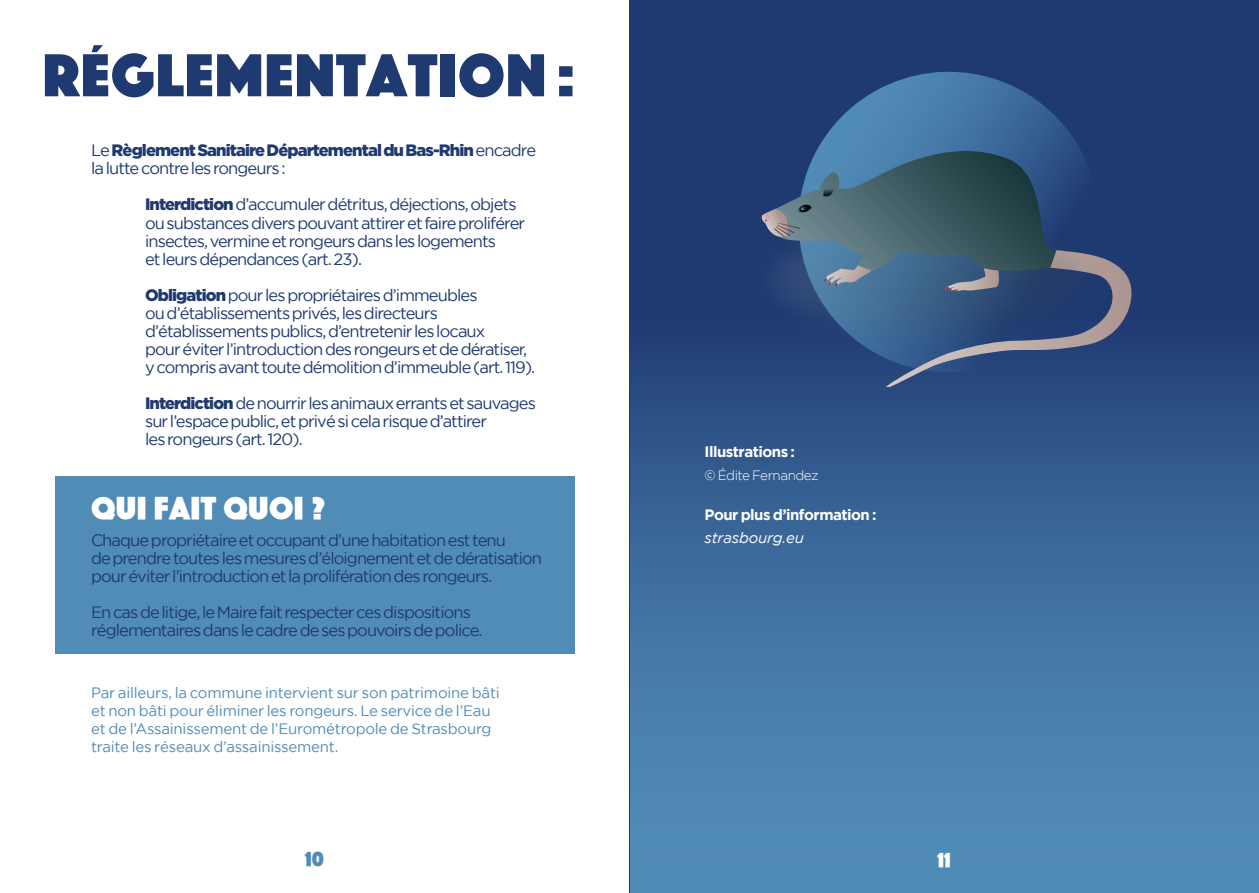
<style>
.page{position:relative;width:1259px;height:893px;background:#fff}
.page>*{position:absolute;margin:0;border:0;box-sizing:border-box;transform-origin:0 0}
.t1{font:63px "Phosphate RR Solid";letter-spacing:.015em;color:#1f3971}
.t2{font:33px "Phosphate RR Solid";letter-spacing:.01em;color:#fff}
.t3{font:21px "Phosphate RR Solid";color:#518cb7}
.t4{font:21px "Phosphate RR Solid";color:#fff}
.t5{font:16.5px/18px "Gotham";letter-spacing:-.055em;color:#1f3971}
.t6{font:900 16.5px/18px "Gotham";letter-spacing:-.055em;color:#1f3971}
.t7{font:15px/18px "Gotham";letter-spacing:-.015em;color:#518cb7}
.t8{font:700 15px "Gotham";letter-spacing:-.035em;color:#fff}
.t9{font:italic 15px "Gotham";letter-spacing:-.015em;color:#fff}
.t10{font:300 13.5px "Gotham";letter-spacing:-.035em;color:#fff}
.s1{font-weight:400}
.s2{font-weight:900}
</style>
<div class="page">
<div style="left:55px;top:477px;width:520px;height:177px;background:#518cb7"></div>
<div style="left:629px;top:0;width:630px;height:893px;background:#1f3971"></div>
<div style="left:630px;top:165px;width:629px;height:728px;background:linear-gradient(to bottom,#192e68,#5695bf)"></div>
<svg style="left:777px;top:71px;width:343px;height:322px"></svg>
<img style="left:746px;top:199px;width:15px;height:162px">
<img style="left:777px;top:148px;width:316px;height:3px">
<svg style="left:761px;top:151px;width:371px;height:236px"></svg>
<h1 class="t1" style="left:43px;top:44px;width:534px">RÉGLEMENTATION:</h1>
<p class="t6" style="left:91px;top:141px;width:446px"><span class="s1">Le</span> Règlement Sanitaire Départemental du Bas-Rhin <span class="s1">encadre la lutte contre les rongeurs :</span></p>
<p class="t5" style="left:145px;top:195px;width:382px"><span class="s2">Interdiction</span> d’accumuler détritus, déjections, objets ou substances divers pouvant attirer et faire proliférer insectes, vermine et rongeurs dans les logements<br>et leurs dépendances (art. 23).</p>
<p class="t5" style="left:145px;top:285px;width:392px"><span class="s2">Obligation</span> pour les propriétaires d’immeubles<br>ou d’établissements privés, les directeurs d’établissements publics, d’entretenir les locaux<br>pour éviter l’introduction des rongeurs et de dératiser, y compris avant toute démolition d’immeuble (art. 119).</p>
<p class="t5" style="left:145px;top:393px;width:392px"><span class="s2">Interdiction</span> de nourrir les animaux errants et sauvages sur l’espace public, et privé si cela risque d’attirer<br>les rongeurs (art. 120).</p>
<h2 class="t2" style="left:91px;top:492px;width:236px">QUI FAIT QUOI ?</h2>
<p class="t5" style="left:91px;top:531px;width:452px">Chaque propriétaire et occupant d’une habitation est tenu<br>de prendre toutes les mesures d’éloignement et de dératisation pour éviter l’introduction et la prolifération des rongeurs.</p>
<p class="t5" style="left:91px;top:603px;width:393px">En cas de litige, le Maire fait respecter ces dispositions réglementaires dans le cadre de ses pouvoirs de police.</p>
<p class="t7" style="left:91px;top:684px;width:410px">Par ailleurs, la commune intervient sur son patrimoine bâti et non bâti pour éliminer les rongeurs. Le service de l’Eau et de l’Assainissement de l’Eurométropole de Strasbourg traite les réseaux d’assainissement.</p>
<p class="t3" style="left:305px;top:848px;width:20px">10</p>
<p class="t8" style="left:704px;top:443px;width:92px">Illustrations :</p>
<p class="t10" style="left:704px;top:468px;width:116px">© Édite Fernandez</p>
<p class="t8" style="left:704px;top:506px;width:173px">Pour plus d’information :</p>
<p class="t9" style="left:704px;top:529px;width:101px">strasbourg.eu</p>
<p class="t4" style="left:937px;top:849px;width:15px">11</p>
</div>
